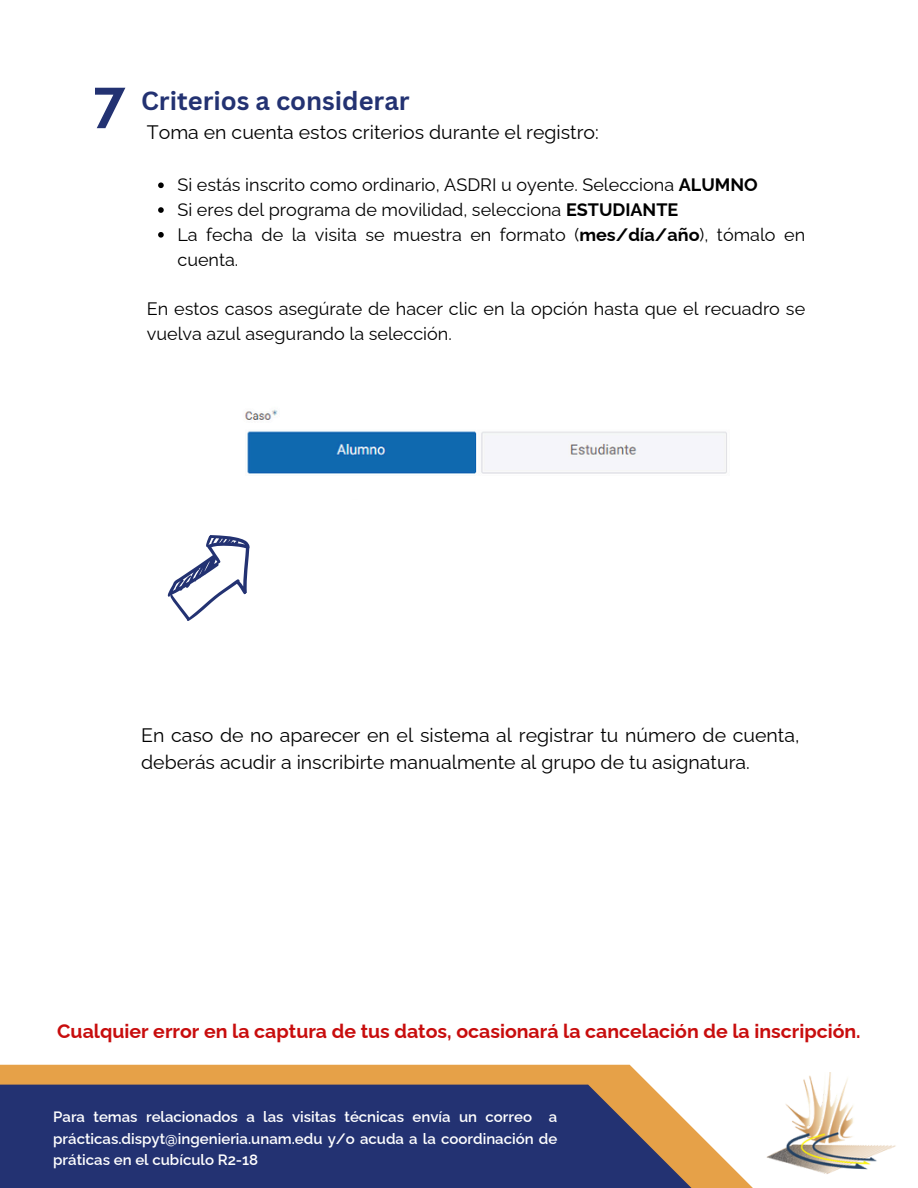
<style>
.page{position:relative;width:918px;height:1188px;background:#fff}
.page>*{position:absolute;margin:0;border:0;box-sizing:border-box;transform-origin:0 0}
.t1{font:700 57px "Raleway";color:#233272}
.t2{font:700 25.5px "Canva Sans";color:#233272}
.t3{font:19.5px/27px "Raleway";color:#000}
.t4{font:700 19.5px "Raleway";color:#c80d0d}
.t5{font:18px/24.8px "Raleway";color:#000}
.t6{font:600 15px/21.3px "Raleway";color:#fff;text-align:justify}
.s1{font-weight:700}
</style>
<div class="page">
<svg style="left:0;top:1065px;width:767px;height:123px;fill:#e6a148"></svg>
<svg style="left:0;top:1085px;width:720px;height:103px;background:#363f72"></svg>
<svg style="left:158px;top:182px;width:6px;height:6px"></svg>
<svg style="left:158px;top:207px;width:6px;height:6px"></svg>
<svg style="left:158px;top:232px;width:6px;height:6px"></svg>
<img style="left:767px;top:1072px;width:129px;height:102px">
<img style="left:244px;top:409px;width:483px;height:65px">
<svg style="left:167px;top:535px;width:83px;height:86px"></svg>
<h1 class="t1" style="left:93px;top:67px;width:33px">7</h1>
<h3 class="t2" style="left:141px;top:83px;width:270px">Criterios a considerar</h3>
<p class="t3" style="left:147px;top:118px;width:454px">Toma en cuenta estos criterios durante el registro:</p>
<p class="t5" style="left:177px;top:173px;width:582px">Si estás inscrito como ordinario, ASDRI u oyente. Selecciona <span class="s1">ALUMNO</span></p>
<p class="t5" style="left:177px;top:198px;width:502px">Si eres del programa de movilidad, selecciona <span class="s1">ESTUDIANTE</span></p>
<h3 class="t5" style="left:177px;top:222px;width:629px">La fecha de la visita se muestra en formato (<span class="s1">mes/día/año</span>), tómalo en cuenta.</h3>
<p class="t5" style="left:147px;top:297px;width:660px">En estos casos asegúrate de hacer clic en la opción hasta que el recuadro se vuelva azul asegurando la selección.</p>
<h3 class="t3" style="left:141px;top:722px;width:660px">En caso de no aparecer en el sistema al registrar tu número de cuenta, deberás acudir a inscribirte manualmente al grupo de tu asignatura.</h3>
<p class="t4" style="left:57px;top:1020px;width:805px">Cualquier error en la captura de tus datos, ocasionará la cancelación de la inscripción.</p>
<p class="t6" style="left:53px;top:1106px;width:506px">Para temas relacionados a las visitas técnicas envía un correo a prácticas.dispyt@ingenieria.unam.edu y/o acuda a la coordinación de práticas en el cubículo R2-18</p>
</div>
